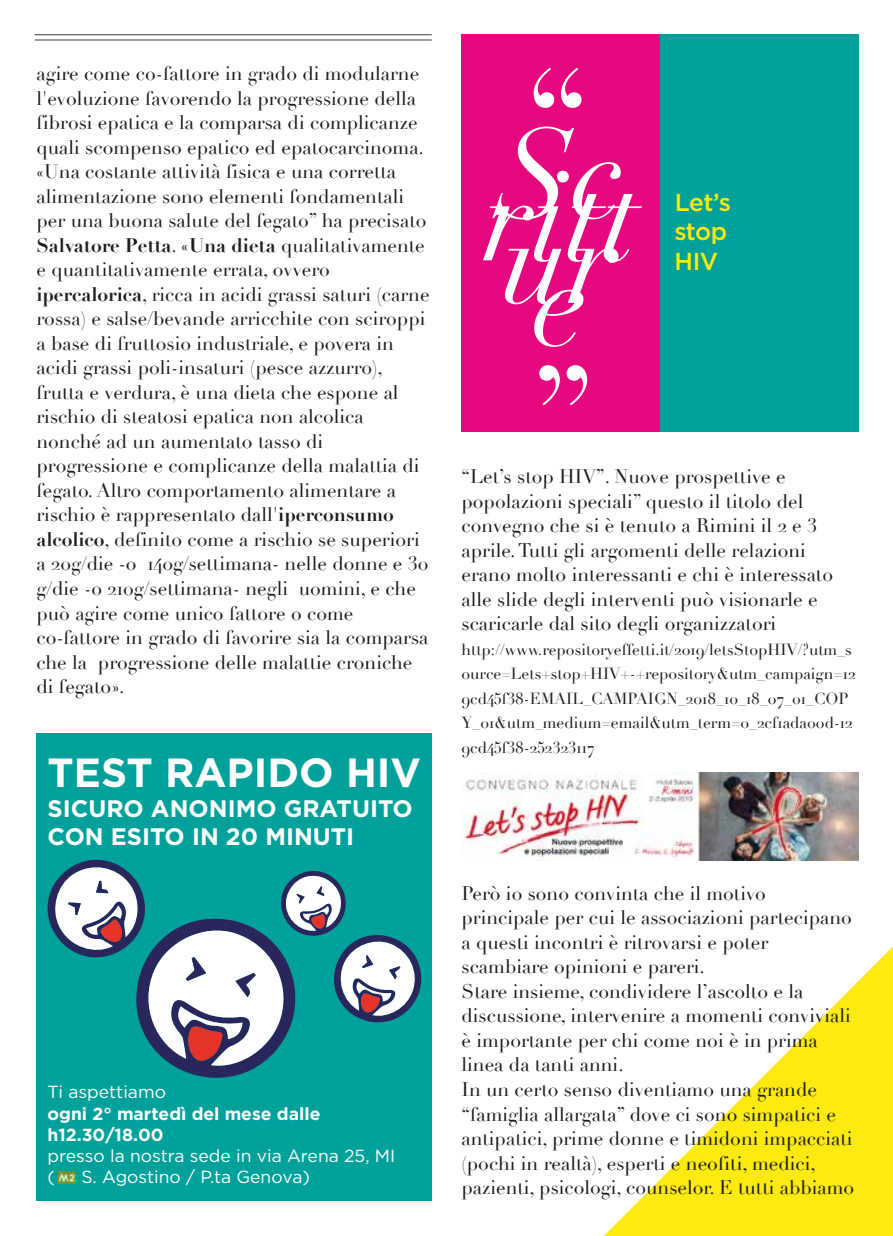
<style>
.page{position:relative;width:893px;height:1236px;background:#fff}
.page>*{position:absolute;margin:0;border:0;box-sizing:border-box;transform-origin:0 0}
.t1{font:700 40.6px "Gotham";color:#fff}
.t2{font:500 24.5px/29.4px "Gotham";letter-spacing:-.02em;color:#fcea10}
.t3{font:700 23.8px/28.5px "Gotham";color:#fff}
.t4{font:19.25px/24.5px "Didot";color:#1d1d1b}
.t5{font:17.5px/21px "Gotham";color:#fff}
.t6{font:700 17.5px/21px "Gotham";color:#fff}
.t7{font:15.75px/24.5px "Didot";color:#1d1d1b}
.s1{font-weight:700}
</style>
<div class="page">
<hr style="left:35px;top:40px;width:397px;height:1px;background:#3c3c3b">
<hr style="left:35px;top:34px;width:397px;height:1px;background:#3c3c3b">
<svg style="left:604px;top:946px;width:289px;height:289px"></svg>
<div style="left:36px;top:733px;width:396px;height:467px;background:#00a19a"></div>
<svg style="left:47px;top:859px;width:375px;height:219px"></svg>
<img style="left:57px;top:1171px;width:19px;height:12px">
<div style="left:660px;top:35px;width:198px;height:397px;background:#00a19a"></div>
<div style="left:461px;top:35px;width:199px;height:397px;background:#e5087e"></div>
<svg style="left:483px;top:126px;width:159px;height:221px"></svg>
<svg style="left:534px;top:68px;width:48px;height:40px"></svg>
<svg style="left:539px;top:365px;width:48px;height:40px"></svg>
<img style="left:461px;top:772px;width:397px;height:88px">
<p class="t4" style="left:36px;top:62px;width:395px">agire come co-fattore in grado di modularne l'evoluzione favorendo la progressione della fibrosi epatica e la comparsa di complicanze quali scompenso epatico ed epatocarcinoma. «Una costante attività fisica e una corretta alimentazione sono elementi fondamentali per una buona salute del fegato” ha precisato <span class="s1">Salvatore Petta</span>. «<span class="s1">Una dieta</span> qualitativamente e quantitativamente errata, ovvero <span class="s1">ipercalorica</span>, ricca in acidi grassi saturi (carne rossa) e salse/bevande arricchite con sciroppi a base di fruttosio industriale, e povera in acidi grassi poli-insaturi (pesce azzurro), frutta e verdura, è una dieta che espone al rischio di steatosi epatica non alcolica nonché ad un aumentato tasso di progressione e complicanze della malattia di fegato. Altro comportamento alimentare a rischio è rappresentato dall'<span class="s1">iperconsumo alcolico</span>, definito come a rischio se superiori a 20g/die -o 140g/settimana- nelle donne e 30 g/die -o 210g/settimana- negli uomini, e che può agire come unico fattore o come co-fattore in grado di favorire sia la comparsa che la progressione delle malattie croniche di fegato».</p>
<h1 class="t1" style="left:48px;top:745px;width:375px">TEST RAPIDO HIV</h1>
<p class="t3" style="left:48px;top:793px;width:367px">SICURO ANONIMO GRATUITO<br>CON ESITO IN 20 MINUTI</p>
<p class="t5" style="left:48px;top:1081px;width:120px">Ti aspettiamo</p>
<p class="t6" style="left:48px;top:1102px;width:275px">ogni 2° martedì del mese dalle h12.30/18.00</p>
<p class="t5" style="left:48px;top:1144px;width:349px">presso la nostra sede in via Arena 25, MI (</p>
<p class="t5" style="left:81px;top:1165px;width:230px">S. Agostino / P.ta Genova)</p>
<p class="t2" style="left:674px;top:187px;width:58px">Let’s stop<br>HIV</p>
<p class="t4" style="left:461px;top:464px;width:373px">“Let’s stop HIV”. Nuove prospettive e popolazioni speciali” questo il titolo del convegno che si è tenuto a Rimini il 2 e 3 aprile. Tutti gli argomenti delle relazioni erano molto interessanti e chi è interessato alle slide degli interventi può visionarle e scaricarle dal sito degli organizzatori</p>
<p class="t7" style="left:461px;top:637px;width:396px">http://www.repositoryeffetti.it/2019/letsStopHIV/?utm_s ource=Lets+stop+HIV+-+repository&amp;utm_campaign=12<br>9cd45f38-EMAIL_CAMPAIGN_2018_10_18_07_01_COP Y_01&amp;utm_medium=email&amp;utm_term=0_2cf1ada00d-12<br>9cd45f38-252323117</p>
<p class="t4" style="left:461px;top:881px;width:394px">Però io sono convinta che il motivo principale per cui le associazioni partecipano a questi incontri è ritrovarsi e poter scambiare opinioni e pareri.<br>Stare insieme, condividere l’ascolto e la discussione, intervenire a momenti conviviali è importante per chi come noi è in prima linea da tanti anni.<br>In un certo senso diventiamo una grande “famiglia allargata” dove ci sono simpatici e antipatici, prime donne e timidoni impacciati (pochi in realtà), esperti e neofiti, medici, pazienti, psicologi, counselor. E tutti abbiamo</p>
</div>
